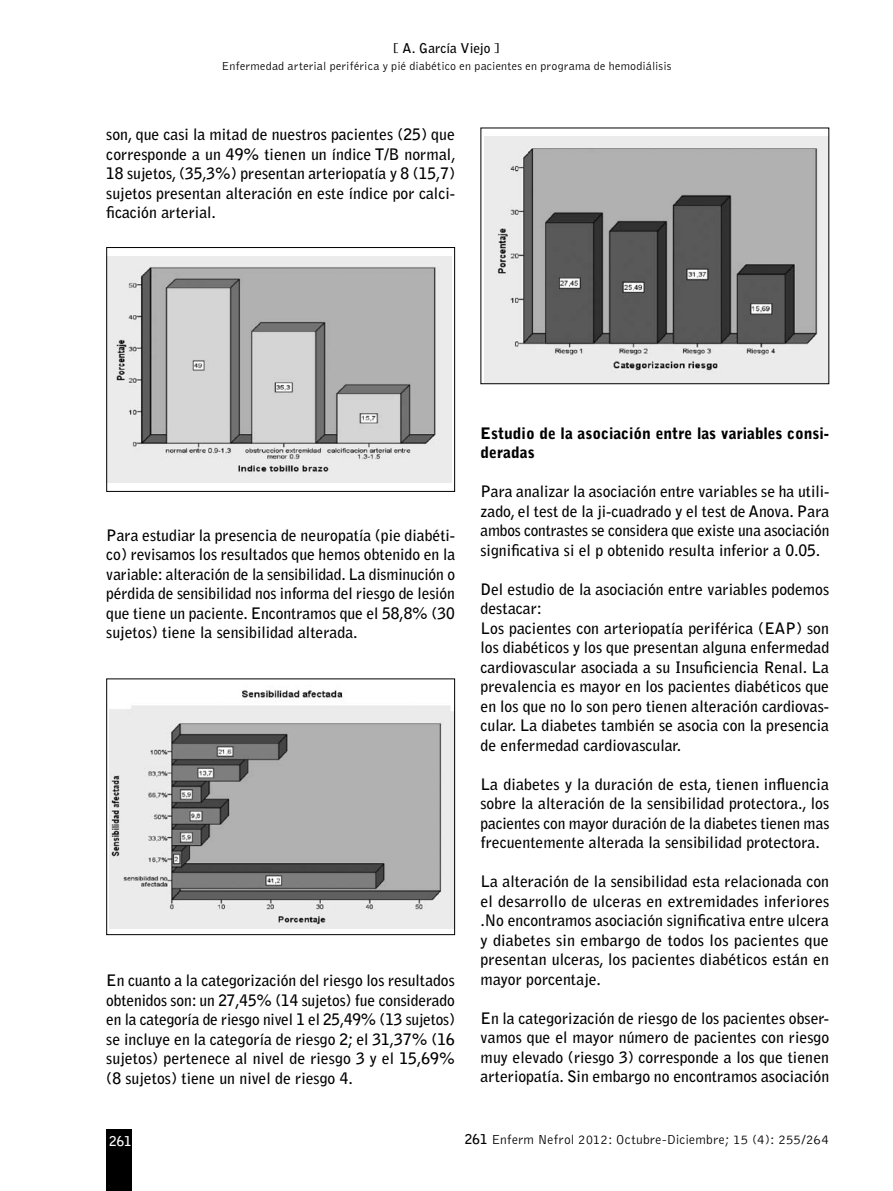
<style>
.page{position:relative;width:893px;height:1191px;background:#fff}
.page>*{position:absolute;margin:0;border:0;box-sizing:border-box;transform-origin:0 0}
.t1{font:700 15.75px/19.5px "Bell Gothic";color:#000;text-align:justify}
.t2{font:900 15.75px/19.5px "Bell Gothic";color:#000}
.t3{font:300 13.5px "Bell Gothic";letter-spacing:.01em;color:#000}
.t4{font:700 13.5px "Bell Gothic";color:#000}
.t5{font:700 13.5px "Bell Gothic";color:#fff}
.t6{font:300 12px "Bell Gothic";letter-spacing:.015em;color:#000}
.s1{font-weight:700}
</style>
<div class="page">
<div style="left:106px;top:1129px;width:26px;height:62px;background:#000"></div>
<img style="left:108px;top:256px;width:343px;height:227px">
<div style="left:106px;top:247px;width:349px;height:245px;border:1px solid #000"></div>
<img style="left:110px;top:690px;width:343px;height:238px">
<div style="left:106px;top:678px;width:349px;height:257px;border:1px solid #000"></div>
<img style="left:484px;top:136px;width:343px;height:246px">
<p class="t4" style="left:394px;top:40px;width:107px">[ A. García Viejo ]</p>
<p class="t6" style="left:221px;top:59px;width:451px">Enfermedad arterial periférica y pié diabético en pacientes en programa de hemodiálisis</p>
<p class="t1" style="left:106px;top:125px;width:351px">son, que casi la mitad de nuestros pacientes (25) que corresponde a un 49% tienen un índice T/B normal, 18 sujetos, (35,3%) presentan arteriopatía y 8 (15,7) sujetos presentan alteración en este índice por calci&shy;ficación arterial.</p>
<p class="t1" style="left:106px;top:525px;width:350px">Para estudiar la presencia de neuropatía (pie diabéti&shy;co) revisamos los resultados que hemos obtenido en la variable: alteración de la sensibilidad. La disminución o pérdida de sensibilidad nos informa del riesgo de lesión que tiene un paciente. Encontramos que el 58,8% (30 sujetos) tiene la sensibilidad alterada.</p>
<p class="t1" style="left:106px;top:971px;width:350px">En cuanto a la categorización del riesgo los resultados obtenidos son: un 27,45% (14 sujetos) fue considerado en la categoría de riesgo nivel 1 el 25,49% (13 sujetos) se incluye en la categoría de riesgo 2; el 31,37% (16 sujetos) pertenece al nivel de riesgo 3 y el 15,69% (8 sujetos) tiene un nivel de riesgo 4.</p>
<p class="t2" style="left:480px;top:423px;width:350px">Estudio de la asociación entre las variables consi&shy;deradas</p>
<p class="t1" style="left:480px;top:481px;width:350px">Para analizar la asociación entre variables se ha utili&shy;zado, el test de la ji-cuadrado y el test de Anova. Para ambos contrastes se considera que existe una asociación significativa si el p obtenido resulta inferior a 0.05.</p>
<p class="t1" style="left:480px;top:579px;width:350px;text-align:left">Del estudio de la asociación entre variables podemos destacar:<br>Los pacientes con arteriopatía periférica (EAP) son los diabéticos y los que presentan alguna enfermedad cardiovascular asociada a su Insuficiencia Renal. La prevalencia es mayor en los pacientes diabéticos que en los que no lo son pero tienen alteración cardiovas&shy;cular. La diabetes también se asocia con la presencia de enfermedad cardiovascular.</p>
<p class="t1" style="left:480px;top:774px;width:350px">La diabetes y la duración de esta, tienen influencia sobre la alteración de la sensibilidad protectora., los pacientes con mayor duración de la diabetes tienen mas frecuentemente alterada la sensibilidad protectora.</p>
<p class="t1" style="left:480px;top:871px;width:350px">La alteración de la sensibilidad esta relacionada con el desarrollo de ulceras en extremidades inferiores .No encontramos asociación significativa entre ulcera y diabetes sin embargo de todos los pacientes que presentan ulceras, los pacientes diabéticos están en mayor porcentaje.</p>
<p class="t1" style="left:480px;top:1008px;width:350px">En la categorización de riesgo de los pacientes obser&shy;vamos que el mayor número de pacientes con riesgo muy elevado (riesgo 3) corresponde a los que tienen arteriopatía. Sin embargo no encontramos asociación</p>
<p class="t5" style="left:109px;top:1132px;width:24px">261</p>
<p class="t3" style="left:465px;top:1131px;width:365px"><span class="s1">261</span> Enferm Nefrol 2012: Octubre-Diciembre; 15 (4): 255/264</p>
</div>
